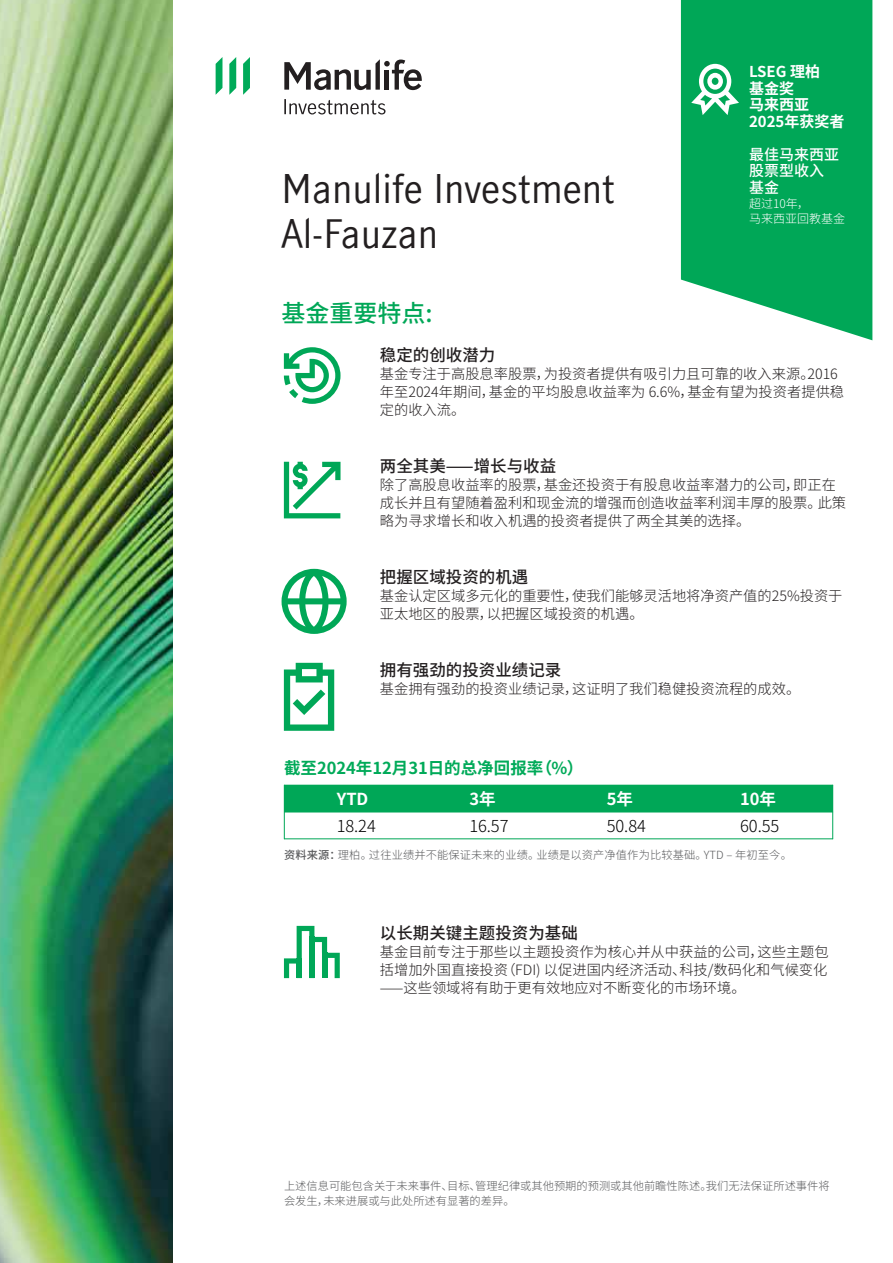
<style>
.page{position:relative;width:893px;height:1263px;background:#fff}
.page>*{position:absolute;margin:0;border:0;box-sizing:border-box;transform-origin:0 0}
.t1{font:37.5px/45px "Manulife JH Sans";color:#231f20}
.t2{font:500 24px "Noto Sans CJ Ksc";color:#00a757}
.t3{font:500 16.5px "Noto Sans CJ Ksc";color:#231f20}
.t4{font:700 16.5px "Noto Sans CJ Ksc";color:#00aa59}
.t5{font:300 16.5px "Noto Sans CJ Ksc";letter-spacing:-.005em;color:#000}
.t6{font:700 16.5px "Noto Sans CJ Ksc";letter-spacing:-.005em;color:#fff}
.t7{font:700 15px/16.5px "Noto Sans CJ Ksc";color:#fff}
.t8{font:500 15px/16.5px "Noto Sans CJ Ksc";color:#fff}
.t9{font:300 14.25px/18px "Noto Sans CJ Ksc";color:#231f20}
.t10{font:300 12px/15px "Noto Sans CJ Ksc";color:#fff}
.t11{font:300 11.25px/15px "Noto Sans CJ Ksc";color:#58595b}
.s1{font-weight:500}
</style>
<div class="page">
<svg style="left:284px;top:663px;width:50px;height:68px"></svg>
<img style="left:0;top:0;width:173px;height:1263px">
<div style="left:284px;top:785px;width:137px;height:27px;background:#00a757"></div>
<div style="left:421px;top:785px;width:137px;height:27px;background:#00a757"></div>
<div style="left:558px;top:785px;width:138px;height:27px;background:#00a757"></div>
<div style="left:696px;top:785px;width:137px;height:27px;background:#00a757"></div>
<hr style="left:284px;top:812px;width:549px;height:1px;background:#00a757">
<hr style="left:284px;top:785px;width:1px;height:54px;background:#00a757">
<hr style="left:832px;top:785px;width:1px;height:54px;background:#00a757">
<hr style="left:284px;top:838px;width:549px;height:1px;background:#00a757">
<svg style="left:681px;top:0;width:191px;height:340px;background:#17af66"></svg>
<svg style="left:691px;top:64px;width:48px;height:51px"></svg>
<svg style="left:284px;top:926px;width:56px;height:52px"></svg>
<div style="left:322px;top:953px;width:5px;height:25px;background:#00a757"></div>
<div style="left:309px;top:937px;width:5px;height:41px;background:#00a757"></div>
<svg style="left:282px;top:569px;width:65px;height:65px"></svg>
<svg style="left:284px;top:462px;width:57px;height:56px"></svg>
<svg style="left:284px;top:347px;width:57px;height:57px"></svg>
<svg style="left:284px;top:59px;width:138px;height:31px"></svg>
<svg style="left:243px;top:57px;width:7px;height:38px"></svg>
<svg style="left:229px;top:57px;width:7px;height:38px"></svg>
<svg style="left:216px;top:57px;width:6px;height:38px"></svg>
<svg style="left:284px;top:99px;width:101px;height:15px"></svg>
<h1 class="t1" style="left:281px;top:165px;width:335px">Manulife Investment<br>Al-Fauzan</h1>
<p class="t7" style="left:749px;top:64px;width:97px">LSEG 理柏<br>基金奖<br>马来西亚<br>2025年获奖者</p>
<p class="t8" style="left:749px;top:146px;width:91px">最佳马来西亚股票型收入基金</p>
<p class="t10" style="left:749px;top:196px;width:97px">超过10年，<br>马来西亚回教基金</p>
<h2 class="t2" style="left:281px;top:300px;width:153px">基金重要特点:</h2>
<p class="t3" style="left:380px;top:345px;width:117px">稳定的创收潜力</p>
<p class="t9" style="left:380px;top:365px;width:466px">基金专注于高股息率股票，为投资者提供有吸引力且可靠的收入来源。2016年至2024年期间，基金的平均股息收益率为 6.6%，基金有望为投资者提供稳定的收入流。</p>
<p class="t3" style="left:380px;top:456px;width:178px">两全其美⸺增长与收益</p>
<p class="t9" style="left:380px;top:476px;width:468px">除了高股息收益率的股票，基金还投资于有股息收益率潜力的公司，即正在成长并且有望随着盈利和现金流的增强而创造收益率利润丰厚的股票。此策略为寻求增长和收入机遇的投资者提供了两全其美的选择。</p>
<p class="t3" style="left:380px;top:567px;width:150px">把握区域投资的机遇</p>
<p class="t9" style="left:380px;top:587px;width:464px">基金认定区域多元化的重要性，使我们能够灵活地将净资产值的25%投资于亚太地区的股票，以把握区域投资的机遇。</p>
<p class="t3" style="left:380px;top:660px;width:183px">拥有强劲的投资业绩记录</p>
<p class="t9" style="left:380px;top:680px;width:422px">基金拥有强劲的投资业绩记录，这证明了我们稳健投资流程的成效。</p>
<p class="t4" style="left:284px;top:758px;width:301px">截至2024年12月31日的总净回报率（%）</p>
<p class="t6" style="left:337px;top:789px;width:33px">YTD</p>
<p class="t6" style="left:469px;top:789px;width:28px">3年</p>
<p class="t6" style="left:607px;top:789px;width:28px">5年</p>
<p class="t6" style="left:740px;top:789px;width:37px">10年</p>
<p class="t5" style="left:337px;top:816px;width:41px">18.24</p>
<p class="t5" style="left:469px;top:816px;width:41px">16.57</p>
<p class="t5" style="left:607px;top:816px;width:41px">50.84</p>
<p class="t5" style="left:740px;top:816px;width:41px">60.55</p>
<p class="t11" style="left:284px;top:848px;width:509px"><span class="s1">资料来源：</span>理柏。过往业绩并不能保证未来的业绩。业绩是以资产净值作为比较基础。YTD ‒ 年初至今。</p>
<p class="t3" style="left:380px;top:924px;width:199px">以长期关键主题投资为基础</p>
<p class="t9" style="left:380px;top:943px;width:450px;text-align:justify">基金目前专注于那些以主题投资作为核心并从中获益的公司，这些主题包括增加外国直接投资（FDI) 以促进国内经济活动、科技/数码化和气候变化⸺这些领域将有助于更有效地应对不断变化的市场环境。</p>
<p class="t11" style="left:284px;top:1179px;width:547px">上述信息可能包含关于未来事件、目标、管理纪律或其他预期的预测或其他前瞻性陈述。我们无法保证所述事件将会发生，未来进展或与此处所述有显著的差异。</p>
</div>
